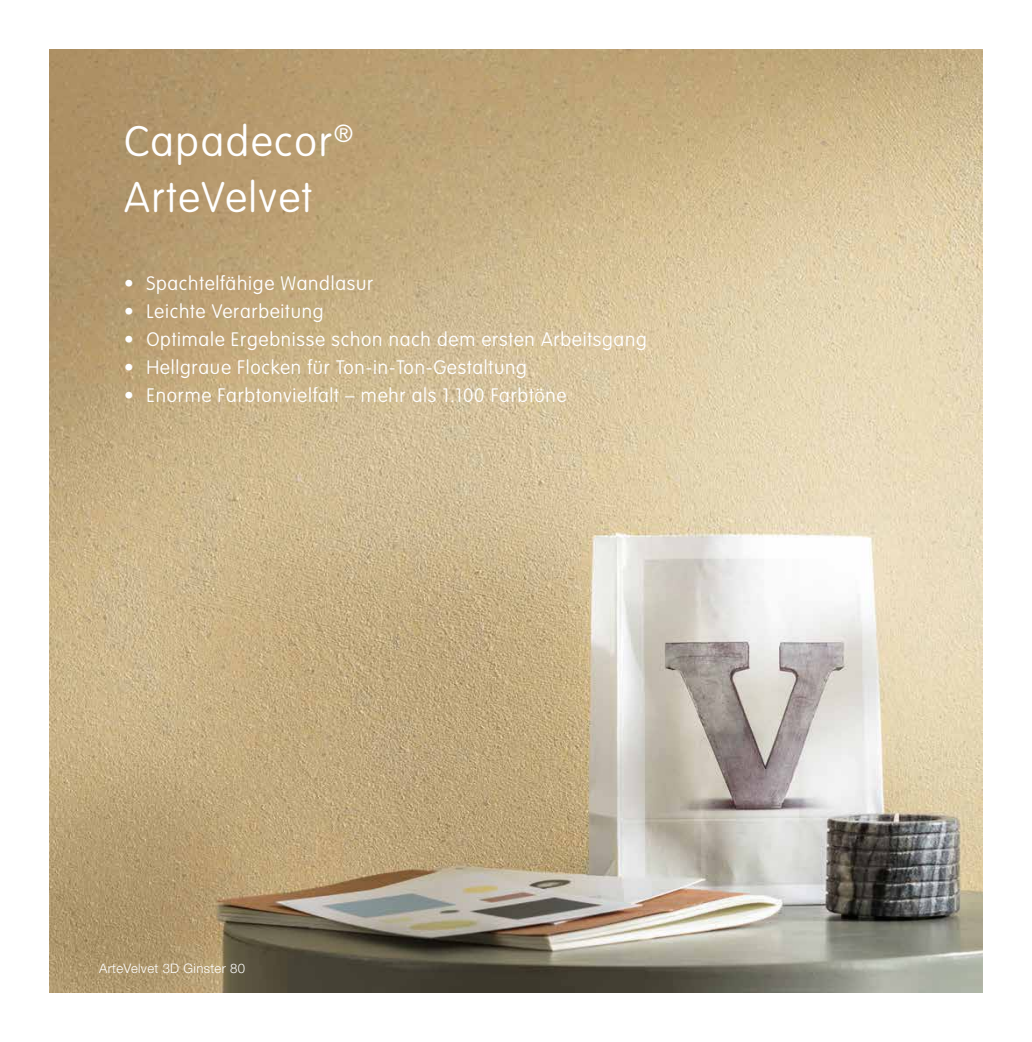
<style>
.page{position:relative;width:1032px;height:1042px;background:#fff}
.page>*{position:absolute;margin:0;border:0;box-sizing:border-box;transform-origin:0 0}
.t1{font:100 42px/56px "VAG Rounded LT";letter-spacing:.04em;color:#fff}
.t2{font:100 19.25px "VAG Rounded LT";letter-spacing:.04em;color:#fff}
.t3{font:300 13.12px "Helvetica Neue LT";letter-spacing:.025em;color:#fff}
</style>
<div class="page">
<img style="left:50px;top:50px;width:932px;height:942px">
<h1 class="t1" style="left:124px;top:115px;width:231px">Capadecor<sup>®<br></sup>ArteVelvet</h1>
<p class="t2" style="left:124px;top:272px;width:251px">• Spachtelfähige Wandlasur</p>
<p class="t2" style="left:124px;top:300px;width:201px">• Leichte Verarbeitung</p>
<p class="t2" style="left:124px;top:328px;width:524px">• Optimale Ergebnisse schon nach dem ersten Arbeitsgang</p>
<p class="t2" style="left:124px;top:356px;width:404px">• Hellgraue Flocken für Ton-in-Ton-Gestaltung</p>
<p class="t2" style="left:124px;top:384px;width:444px">• Enorme Farbtonvielfalt – mehr als 1.100 Farbtöne</p>
<p class="t3" style="left:99px;top:960px;width:147px">ArteVelvet 3D Ginster 80</p>
</div>
